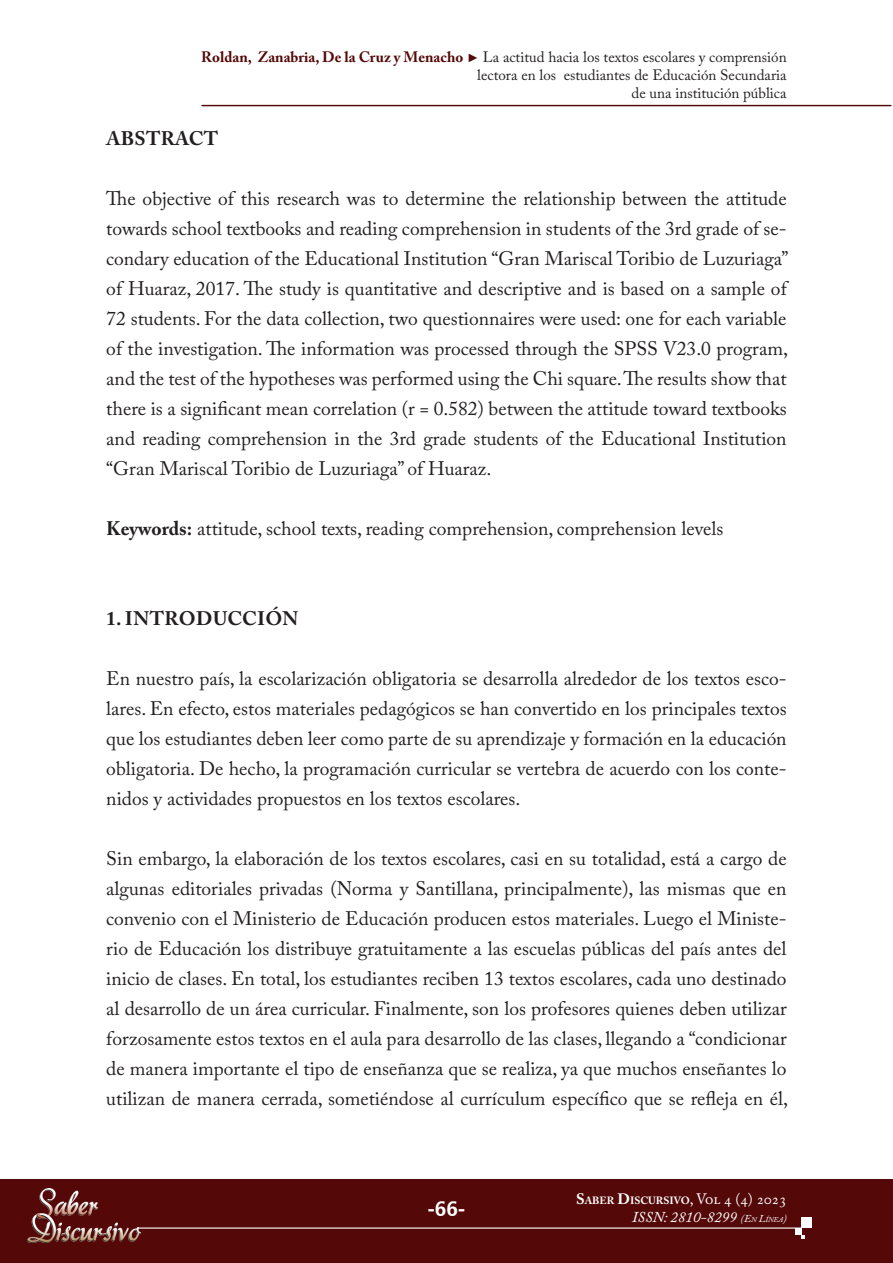
<style>
.page{position:relative;width:893px;height:1263px;background:#fff}
.page>*{position:absolute;margin:0;border:0;box-sizing:border-box;transform-origin:0 0}
.t1{font:700 21px "Frutiger SBIN Bdv 1";color:#fff}
.Texto_General{font:19.5px/30px "Adobe Caslon Pro";color:#231f20;text-align:justify}
.Subtitulo_1{font:700 19.5px "Adobe Caslon Pro";letter-spacing:.015em;color:#231f20}
.t2{font:15px/18px "Adobe Caslon Pro";color:#231f20;text-align:right}
.t3{font:italic 15px "Adobe Caslon Pro";color:#fff}
.t4{font:700 10.5px "Adobe Caslon Pro";color:#fff}
.s1{font-weight:700;color:#540808}
.s2{font-family:"Arial";font-size:12px;color:#540808}
.s3{font-weight:700}
.s4{font-size:15px}
.s5{font-weight:400;font-size:15px}
.s6{font-size:10.5px}
.s7{font-size:7.35px}
</style>
<div class="page">
<div style="left:0;top:1179px;width:893px;height:84px;background:#540808"></div>
<hr style="left:138px;top:1227px;width:664px;height:1px;background:#fff">
<svg style="left:802px;top:1235px;width:3px;height:4px"></svg>
<div style="left:795px;top:1228px;width:7px;height:7px;background:#fff"></div>
<div style="left:802px;top:1217px;width:10px;height:10px;background:#fff"></div>
<img style="left:27px;top:1189px;width:114px;height:54px">
<svg style="left:201px;top:104px;width:691px;height:3px;background:#ac8787"></svg>
<p class="t2" style="left:201px;top:48px;width:587px"><span class="s1">Roldan, Zanabria, De la Cruz y Menacho</span> <span class="s2">►</span> La actitud hacia los textos escolares y comprensión lectora en los estudiantes de Educación Secundaria<br>de una institución pública</p>
<p class="Subtitulo_1" style="left:106px;top:127px;width:113px">ABSTRACT</p>
<p class="Texto_General" style="left:106px;top:184px;width:684px">The objective of this research was to determine the relationship between the attitude towards school textbooks and reading comprehension in students of the 3rd grade of se&shy;condary education of the Educational Institution “Gran Mariscal Toribio de Luzuriaga” of Huaraz, 2017. The study is quantitative and descriptive and is based on a sample of 72 students. For the data collection, two questionnaires were used: one for each variable of the investigation. The information was processed through the SPSS V23.0 program, and the test of the hypotheses was performed using the Chi square. The results show that there is a significant mean correlation (r = 0.582) between the attitude toward textbooks and reading comprehension in the 3rd grade students of the Educational Institution “Gran Mariscal Toribio de Luzuriaga” of Huaraz.</p>
<p class="Texto_General" style="left:106px;top:514px;width:619px"><span class="s3">Keywords:</span> attitude, school texts, reading comprehension, comprehension levels</p>
<p class="Subtitulo_1" style="left:106px;top:607px;width:194px">1. INTRODUCCIÓN</p>
<p class="Texto_General" style="left:106px;top:664px;width:682px">En nuestro país, la escolarización obligatoria se desarrolla alrededor de los textos esco&shy;lares. En efecto, estos materiales pedagógicos se han convertido en los principales textos que los estudiantes deben leer como parte de su aprendizaje y formación en la educación obligatoria. De hecho, la programación curricular se vertebra de acuerdo con los conte&shy;nidos y actividades propuestos en los textos escolares.</p>
<p class="Texto_General" style="left:106px;top:844px;width:683px">Sin embargo, la elaboración de los textos escolares, casi en su totalidad, está a cargo de algunas editoriales privadas (Norma y Santillana, principalmente), las mismas que en convenio con el Ministerio de Educación producen estos materiales. Luego el Ministe&shy;rio de Educación los distribuye gratuitamente a las escuelas públicas del país antes del inicio de clases. En total, los estudiantes reciben 13 textos escolares, cada uno destinado al desarrollo de un área curricular. Finalmente, son los profesores quienes deben utilizar forzosamente estos textos en el aula para desarrollo de las clases, llegando a “condicionar de manera importante el tipo de enseñanza que se realiza, ya que muchos enseñantes lo utilizan de manera cerrada, sometiéndose al currículum específico que se refleja en él,</p>
<p class="t1" style="left:428px;top:1196px;width:39px">-66-</p>
<p class="t4" style="left:576px;top:1194px;width:212px"><span class="s4">S</span>ABER <span class="s4">D</span>ISCURSIVO<span class="s5">, Vol 4 (4) 2023</span></p>
<p class="t3" style="left:632px;top:1208px;width:156px">ISSN: 2810-8299 <span class="s6">(E</span><span class="s7">N</span> <span class="s6">L</span><span class="s7">ÍNEA</span><span class="s6">)</span></p>
</div>
